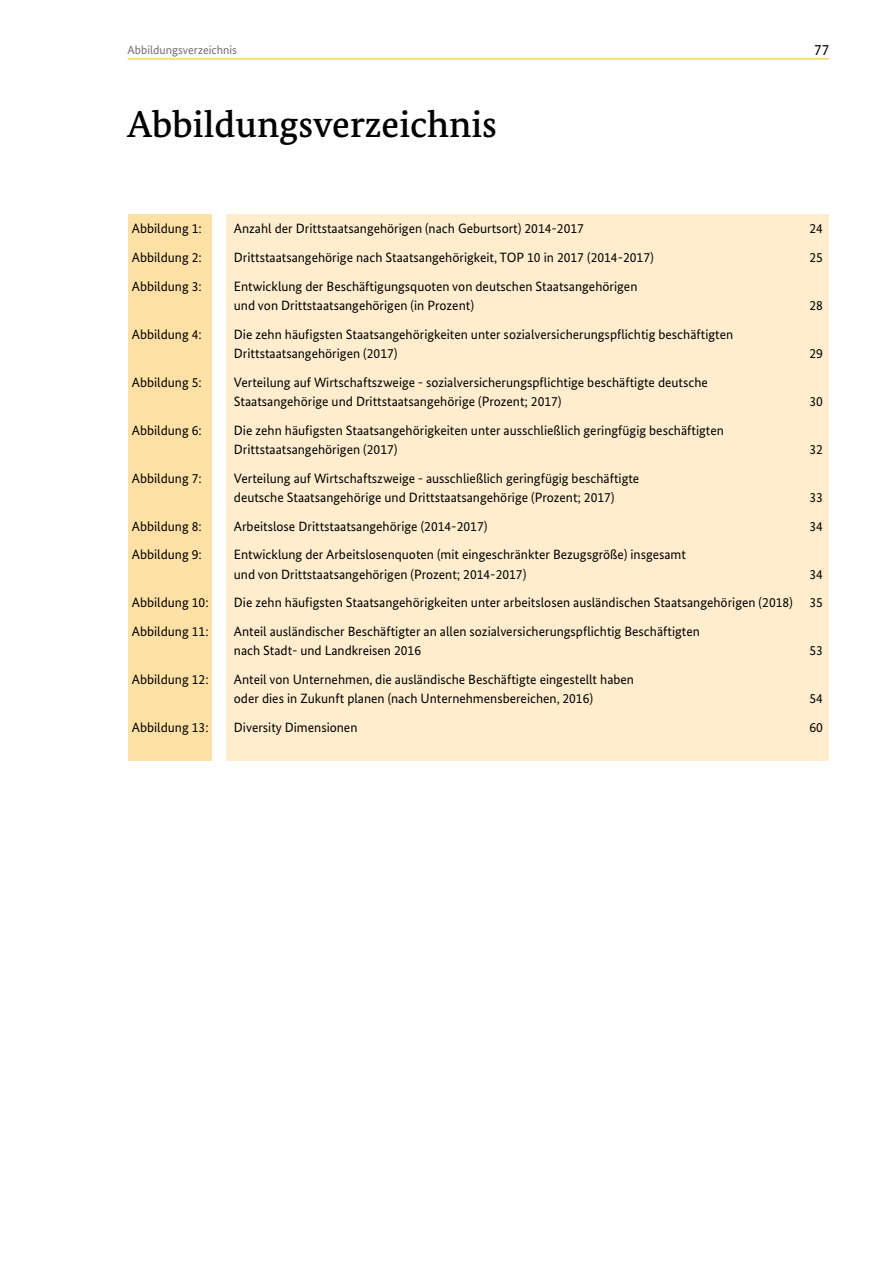
<style>
.page{position:relative;width:893px;height:1263px;background:#fff}
.page>*{position:absolute;margin:0;border:0;box-sizing:border-box;transform-origin:0 0}
._1_Überschrift_ohne{font:500 37.5px "Bundes Serif";color:#000}
.t1{font:15px "Bundes Sans Office T";color:#000}
.Tabellenverzeichnis{font:13.5px/19.5px "Bundes Sans";color:#000}
.t2{font:12px "Bundes Sans";color:#6d6e71}
</style>
<div class="page">
<hr style="left:128px;top:59px;width:701px;height:1px;background:#febc11">
<div style="left:128px;top:214px;width:84px;height:546px;background:#ffe1a5"></div>
<div style="left:226px;top:214px;width:603px;height:546px;background:#ffedce"></div>
<p class="t2" style="left:128px;top:43px;width:111px">Abbildungsverzeichnis</p>
<p class="t1" style="left:814px;top:41px;width:16px">77</p>
<p class="_1_Überschrift_ohne" style="left:128px;top:101px;width:371px">Abbildungsverzeichnis</p>
<p class="Tabellenverzeichnis" style="left:132px;top:219px;width:72px">Abbildung 1:</p>
<p class="Tabellenverzeichnis" style="left:234px;top:219px;width:352px">Anzahl der Drittstaatsangehörigen (nach Geburtsort) 2014-2017</p>
<p class="Tabellenverzeichnis" style="left:809px;top:219px;width:15px">24</p>
<p class="Tabellenverzeichnis" style="left:132px;top:247px;width:72px">Abbildung 2:</p>
<p class="Tabellenverzeichnis" style="left:234px;top:247px;width:421px">Drittstaatsangehörige nach Staatsangehörigkeit, TOP 10 in 2017 (2014-2017)</p>
<p class="Tabellenverzeichnis" style="left:809px;top:247px;width:15px">25</p>
<p class="Tabellenverzeichnis" style="left:132px;top:276px;width:72px">Abbildung 3:</p>
<p class="Tabellenverzeichnis" style="left:234px;top:276px;width:405px">Entwicklung der Beschäftigungsquoten von deutschen Staatsangehörigen und von Drittstaatsangehörigen (in Prozent)</p>
<p class="Tabellenverzeichnis" style="left:809px;top:295px;width:15px">28</p>
<p class="Tabellenverzeichnis" style="left:132px;top:324px;width:72px">Abbildung 4:</p>
<p class="Tabellenverzeichnis" style="left:234px;top:324px;width:501px">Die zehn häufigsten Staatsangehörigkeiten unter sozialversicherungspflichtig beschäftigten<br>Drittstaatsangehörigen (2017)</p>
<p class="Tabellenverzeichnis" style="left:132px;top:372px;width:72px">Abbildung 5:</p>
<p class="Tabellenverzeichnis" style="left:234px;top:372px;width:476px">Verteilung auf Wirtschaftszweige - sozialversicherungspflichtige beschäftigte deutsche<br>Staatsangehörige und Drittstaatsangehörige (Prozent; 2017)</p>
<p class="Tabellenverzeichnis" style="left:132px;top:420px;width:72px">Abbildung 6:</p>
<p class="Tabellenverzeichnis" style="left:234px;top:420px;width:492px">Die zehn häufigsten Staatsangehörigkeiten unter ausschließlich geringfügig beschäftigten<br>Drittstaatsangehörigen (2017)</p>
<p class="Tabellenverzeichnis" style="left:132px;top:468px;width:72px">Abbildung 7:</p>
<p class="Tabellenverzeichnis" style="left:234px;top:468px;width:407px">Verteilung auf Wirtschaftszweige - ausschließlich geringfügig beschäftigte deutsche Staatsangehörige und Drittstaatsangehörige (Prozent; 2017)</p>
<p class="Tabellenverzeichnis" style="left:809px;top:343px;width:15px">29</p>
<p class="Tabellenverzeichnis" style="left:809px;top:391px;width:15px">30</p>
<p class="Tabellenverzeichnis" style="left:809px;top:439px;width:15px">32</p>
<p class="Tabellenverzeichnis" style="left:809px;top:487px;width:15px">33</p>
<p class="Tabellenverzeichnis" style="left:132px;top:516px;width:72px">Abbildung 8:</p>
<p class="Tabellenverzeichnis" style="left:234px;top:516px;width:255px">Arbeitslose Drittstaatsangehörige (2014-2017)</p>
<p class="Tabellenverzeichnis" style="left:809px;top:516px;width:15px">34</p>
<p class="Tabellenverzeichnis" style="left:132px;top:544px;width:72px">Abbildung 9:</p>
<p class="Tabellenverzeichnis" style="left:234px;top:544px;width:454px">Entwicklung der Arbeitslosenquoten (mit eingeschränkter Bezugsgröße) insgesamt und von Drittstaatsangehörigen (Prozent; 2014-2017)</p>
<p class="Tabellenverzeichnis" style="left:809px;top:564px;width:15px">34</p>
<p class="Tabellenverzeichnis" style="left:132px;top:592px;width:78px">Abbildung 10:</p>
<p class="Tabellenverzeichnis" style="left:234px;top:592px;width:590px">Die zehn häufigsten Staatsangehörigkeiten unter arbeitslosen ausländischen Staatsangehörigen (2018) 35</p>
<p class="Tabellenverzeichnis" style="left:132px;top:621px;width:78px">Abbildung 11:</p>
<p class="Tabellenverzeichnis" style="left:234px;top:621px;width:468px">Anteil ausländischer Beschäftigter an allen sozialversicherungspflichtig Beschäftigten nach Stadt- und Landkreisen 2016</p>
<p class="Tabellenverzeichnis" style="left:809px;top:640px;width:15px">53</p>
<p class="Tabellenverzeichnis" style="left:132px;top:669px;width:78px">Abbildung 12:</p>
<p class="Tabellenverzeichnis" style="left:234px;top:669px;width:402px">Anteil von Unternehmen, die ausländische Beschäftigte eingestellt haben oder dies in Zukunft planen (nach Unternehmensbereichen, 2016)</p>
<p class="Tabellenverzeichnis" style="left:809px;top:688px;width:15px">54</p>
<p class="Tabellenverzeichnis" style="left:132px;top:717px;width:78px">Abbildung 13:</p>
<p class="Tabellenverzeichnis" style="left:234px;top:717px;width:125px">Diversity Dimensionen</p>
<p class="Tabellenverzeichnis" style="left:809px;top:717px;width:15px">60</p>
</div>
